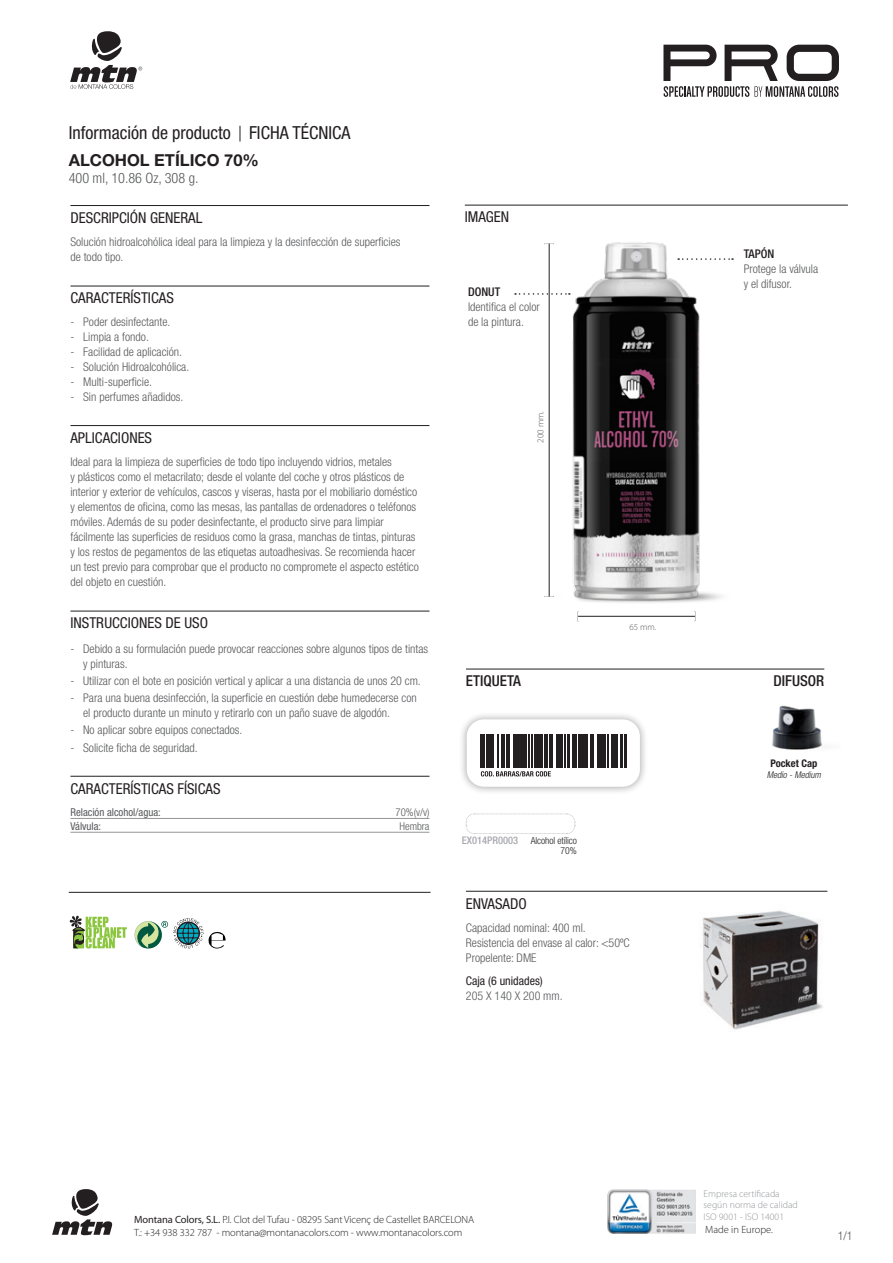
<style>
.page{position:relative;width:893px;height:1263px;background:#fff}
.page>*{position:absolute;margin:0;border:0;box-sizing:border-box;transform-origin:0 0}
.t1{font:condensed 18px "Helvetica Neue LT Std";color:#231f20}
.t2{font:700 16.5px "Helvetica Neue LT Std";color:#231f20}
.TITOL{font:condensed 15px "Helvetica Neue LT Std";color:#231f20}
.TITOL-2{font:500 condensed 15px "Helvetica Neue LT Std";color:#231f20}
.t3{font:300 condensed 14.25px "Helvetica Neue LT Std";color:#57585a}
.text{font:300 condensed 12px/15px "Helvetica Neue LT Std";color:#57585a}
.Sangries{font:300 condensed 12px/15px "Helvetica Neue LT Std";color:#57585a}
.Sangries-2{font:condensed 12px "Helvetica Neue LT Std";color:#231f20}
.t4{font:500 condensed 12px "Helvetica Neue LT Std";color:#231f20}
.OK{font:condensed 10.8px "Helvetica Neue LT Std";color:#57585a}
.OK-2{font:300 condensed 10.8px "Helvetica Neue LT Std";color:#57585a}
.t5{font:300 10.5px "Myriad Pro";letter-spacing:-.01em;color:#231f20}
.t6{font:700 condensed 10.5px "Helvetica Neue LT Std";color:#231f20}
.t7{font:300 9.75px/10.5px "Myriad Pro";color:#939598}
.t8{font:300 condensed 9.75px/10.5px "Helvetica Neue LT Std";letter-spacing:-.01em;color:#231f20;text-align:right}
.t9{font:italic 300 condensed 9.3px "Helvetica Neue LT Std";color:#231f20}
.t10{font:300 9px "Myriad Pro";color:#57585a}
.s1{font-weight:500;font-size:10.5px;color:#a8a9ad}
.s2{font-weight:400}
</style>
<div class="page">
<svg style="left:240px;top:126px;width:1px;height:15px"></svg>
<hr style="left:70px;top:205px;width:359px;height:1px;background:#231f20">
<hr style="left:70px;top:286px;width:359px;height:1px;background:#231f20">
<hr style="left:70px;top:425px;width:359px;height:1px;background:#231f20">
<hr style="left:70px;top:611px;width:359px;height:1px;background:#231f20">
<hr style="left:70px;top:776px;width:359px;height:1px;background:#231f20">
<hr style="left:70px;top:818px;width:359px;height:1px;background:#939598">
<hr style="left:70px;top:832px;width:359px;height:1px;background:#939598">
<hr style="left:465px;top:205px;width:383px;height:1px;background:#231f20">
<hr style="left:466px;top:669px;width:358px;height:1px;background:#231f20">
<hr style="left:466px;top:891px;width:361px;height:1px;background:#231f20">
<img style="left:527px;top:204px;width:292px;height:416px">
<svg style="left:515px;top:293px;width:55px;height:2px"></svg>
<hr style="left:549px;top:244px;width:1px;height:353px;background:#231f20">
<svg style="left:678px;top:258px;width:55px;height:2px"></svg>
<svg style="left:577px;top:612px;width:2px;height:9px"></svg>
<hr style="left:578px;top:616px;width:117px;height:1px;background:#231f20">
<svg style="left:70px;top:31px;width:72px;height:58px"></svg>
<svg style="left:52px;top:1189px;width:60px;height:46px"></svg>
<svg style="left:663px;top:45px;width:176px;height:52px"></svg>
<img style="left:702px;top:910px;width:121px;height:120px">
<div style="left:458px;top:711px;width:190px;height:84px;background:#231f20;opacity:.4"></div>
<div style="left:467px;top:719px;width:173px;height:68px;background:#fff;border-radius:17px"></div>
<svg style="left:481px;top:771px;width:70px;height:5px"></svg>
<hr style="left:481px;top:734px;width:1px;height:34px;background:#231f20">
<hr style="left:493px;top:734px;width:1px;height:34px;background:#231f20">
<hr style="left:498px;top:734px;width:1px;height:34px;background:#231f20">
<hr style="left:528px;top:734px;width:1px;height:34px;background:#231f20">
<hr style="left:507px;top:734px;width:1px;height:34px;background:#231f20">
<hr style="left:508px;top:734px;width:2px;height:34px;background:#231f20">
<hr style="left:608px;top:734px;width:1px;height:34px;background:#231f20">
<div style="left:513px;top:734px;width:6px;height:34px;background:#231f20"></div>
<div style="left:611px;top:734px;width:7px;height:34px;background:#231f20"></div>
<div style="left:520px;top:734px;width:7px;height:34px;background:#231f20"></div>
<hr style="left:501px;top:734px;width:4px;height:34px;background:#231f20">
<hr style="left:483px;top:734px;width:2px;height:34px;background:#231f20">
<hr style="left:487px;top:734px;width:2px;height:34px;background:#231f20">
<hr style="left:489px;top:734px;width:2px;height:34px;background:#231f20">
<hr style="left:532px;top:734px;width:1px;height:34px;background:#231f20">
<hr style="left:572px;top:734px;width:1px;height:34px;background:#231f20">
<hr style="left:534px;top:734px;width:2px;height:34px;background:#231f20">
<hr style="left:574px;top:734px;width:2px;height:34px;background:#231f20">
<hr style="left:538px;top:734px;width:2px;height:34px;background:#231f20">
<hr style="left:578px;top:734px;width:2px;height:34px;background:#231f20">
<hr style="left:625px;top:734px;width:2px;height:34px;background:#231f20">
<hr style="left:541px;top:734px;width:2px;height:34px;background:#231f20">
<hr style="left:581px;top:734px;width:2px;height:34px;background:#231f20">
<hr style="left:550px;top:734px;width:1px;height:34px;background:#231f20">
<hr style="left:590px;top:734px;width:1px;height:34px;background:#231f20">
<hr style="left:552px;top:734px;width:1px;height:34px;background:#231f20">
<hr style="left:592px;top:734px;width:1px;height:34px;background:#231f20">
<hr style="left:544px;top:734px;width:4px;height:34px;background:#231f20">
<hr style="left:584px;top:734px;width:4px;height:34px;background:#231f20">
<hr style="left:564px;top:734px;width:1px;height:34px;background:#231f20">
<hr style="left:605px;top:734px;width:1px;height:34px;background:#231f20">
<div style="left:556px;top:734px;width:7px;height:34px;background:#231f20"></div>
<div style="left:597px;top:734px;width:6px;height:34px;background:#231f20"></div>
<hr style="left:568px;top:734px;width:2px;height:34px;background:#231f20">
<hr style="left:620px;top:734px;width:2px;height:34px;background:#231f20">
<svg style="left:466px;top:813px;width:110px;height:21px"></svg>
<img style="left:608px;top:1189px;width:87px;height:44px">
<svg style="left:70px;top:915px;width:57px;height:33px"></svg>
<svg style="left:135px;top:918px;width:91px;height:30px"></svg>
<hr style="left:69px;top:892px;width:362px;height:1px;background:#231f20">
<img style="left:772px;top:705px;width:50px;height:45px">
<p class="t1" style="left:69px;top:123px;width:283px">Información de producto FICHA TÉCNICA</p>
<p class="t2" style="left:69px;top:150px;width:192px">ALCOHOL ETÍLICO 70%</p>
<p class="t3" style="left:69px;top:170px;width:131px">400 ml, 10.86 Oz, 308 g.</p>
<p class="TITOL" style="left:70px;top:209px;width:133px">DESCRIPCIÓN GENERAL</p>
<p class="text" style="left:70px;top:235px;width:332px">Solución hidroalcohólica ideal para la limpieza y la desinfección de superficies de todo tipo.</p>
<p class="TITOL" style="left:70px;top:289px;width:105px">CARACTERÍSTICAS</p>
<p class="Sangries" style="left:70px;top:314px;width:102px">- Poder desinfectante.</p>
<p class="Sangries" style="left:70px;top:329px;width:80px">- Limpia a fondo.</p>
<p class="Sangries" style="left:70px;top:344px;width:113px">- Facilidad de aplicación.</p>
<p class="Sangries" style="left:70px;top:359px;width:120px">- Solución Hidroalcohólica.</p>
<p class="Sangries" style="left:70px;top:374px;width:83px">- Multi-superficie.</p>
<p class="Sangries" style="left:70px;top:389px;width:114px">- Sin perfumes añadidos.</p>
<p class="TITOL" style="left:70px;top:429px;width:83px">APLICACIONES</p>
<p class="text" style="left:70px;top:455px;width:350px">Ideal para la limpieza de superficies de todo tipo incluyendo vidrios, metales<br>y plásticos como el metacrilato; desde el volante del coche y otros plásticos de interior y exterior de vehículos, cascos y viseras, hasta por el mobiliario doméstico y elementos de oficina, como las mesas, las pantallas de ordenadores o teléfonos móviles. Además de su poder desinfectante, el producto sirve para limpiar fácilmente las superficies de residuos como la grasa, manchas de tintas, pinturas y los restos de pegamentos de las etiquetas autoadhesivas. Se recomienda hacer un test previo para comprobar que el producto no compromete el aspecto estético del objeto en cuestión.</p>
<p class="TITOL" style="left:70px;top:614px;width:139px">INSTRUCCIONES DE USO</p>
<p class="Sangries" style="left:83px;top:641px;width:347px;text-indent:-13px">- Debido a su formulación puede provocar reacciones sobre algunos tipos de tintas y pinturas.</p>
<p class="Sangries" style="left:70px;top:673px;width:352px">- Utilizar con el bote en posición vertical y aplicar a una distancia de unos 20 cm.</p>
<p class="Sangries" style="left:83px;top:690px;width:335px;text-indent:-13px">- Para una buena desinfección, la superficie en cuestión debe humedecerse con el producto durante un minuto y retirarlo con un paño suave de algodón.</p>
<p class="Sangries" style="left:70px;top:723px;width:173px">- No aplicar sobre equipos conectados.</p>
<p class="Sangries" style="left:70px;top:740px;width:129px">- Solicite ficha de seguridad.</p>
<p class="TITOL" style="left:70px;top:780px;width:152px">CARACTERÍSTICAS FÍSICAS</p>
<p class="OK" style="left:70px;top:806px;width:92px">Relación alcohol/agua:</p>
<p class="OK-2" style="left:395px;top:806px;width:35px">70%(v/v)</p>
<p class="OK" style="left:70px;top:820px;width:32px">Válvula:</p>
<p class="OK-2" style="left:399px;top:820px;width:32px">Hembra</p>
<p class="TITOL" style="left:465px;top:208px;width:46px">IMAGEN</p>
<p class="t4" style="left:468px;top:284px;width:34px">DONUT</p>
<p class="text" style="left:468px;top:299px;width:73px">Identifica el color</p>
<p class="text" style="left:468px;top:314px;width:57px">de la pintura.</p>
<p class="t10" style="left:535px;top:442px;width:33px;rotate:-90deg">200 mm.</p>
<p class="t10" style="left:629px;top:621px;width:29px">65 mm.</p>
<p class="t4" style="left:744px;top:246px;width:32px">TAPÓN</p>
<p class="text" style="left:744px;top:261px;width:76px">Protege la válvula</p>
<p class="text" style="left:744px;top:276px;width:50px">y el difusor.</p>
<p class="TITOL-2" style="left:466px;top:672px;width:57px">ETIQUETA</p>
<p class="TITOL-2" style="left:773px;top:672px;width:52px">DIFUSOR</p>
<p class="t8" style="left:462px;top:835px;width:117px"><span class="s1">EX014PR0003</span> Alcohol etílico<br>70%</p>
<p class="TITOL" style="left:466px;top:895px;width:62px">ENVASADO</p>
<p class="text" style="left:466px;top:920px;width:121px">Capacidad nominal: 400 ml.</p>
<p class="Sangries" style="left:466px;top:935px;width:165px">Resistencia del envase al calor: &lt;50ºC</p>
<p class="Sangries" style="left:466px;top:950px;width:72px">Propelente: DME</p>
<p class="Sangries-2" style="left:466px;top:973px;width:78px">Caja (6 unidades)</p>
<p class="Sangries" style="left:466px;top:988px;width:98px">205 X 140 X 200 mm.</p>
<p class="t6" style="left:770px;top:757px;width:48px">Pocket Cap</p>
<p class="t9" style="left:767px;top:770px;width:56px">Medio - Medium</p>
<p class="t7" style="left:704px;top:1188px;width:96px">Empresa certificada según norma de calidad</p>
<p class="t7" style="left:704px;top:1211px;width:82px">ISO 9001 - ISO 14001</p>
<p class="t5" style="left:134px;top:1213px;width:341px"><span class="s2">Montana Colors, S.L.</span> P.I. Clot del Tufau - 08295 Sant Vicenç de Castellet BARCELONA</p>
<p class="t5" style="left:134px;top:1226px;width:330px">T.: +34 938 332 787 - montana@montanacolors.com - www.montanacolors.com</p>
<p class="text" style="left:838px;top:1228px;width:16px">1/1</p>
<p class="t5" style="left:705px;top:1223px;width:69px">Made in Europe.</p>
</div>
